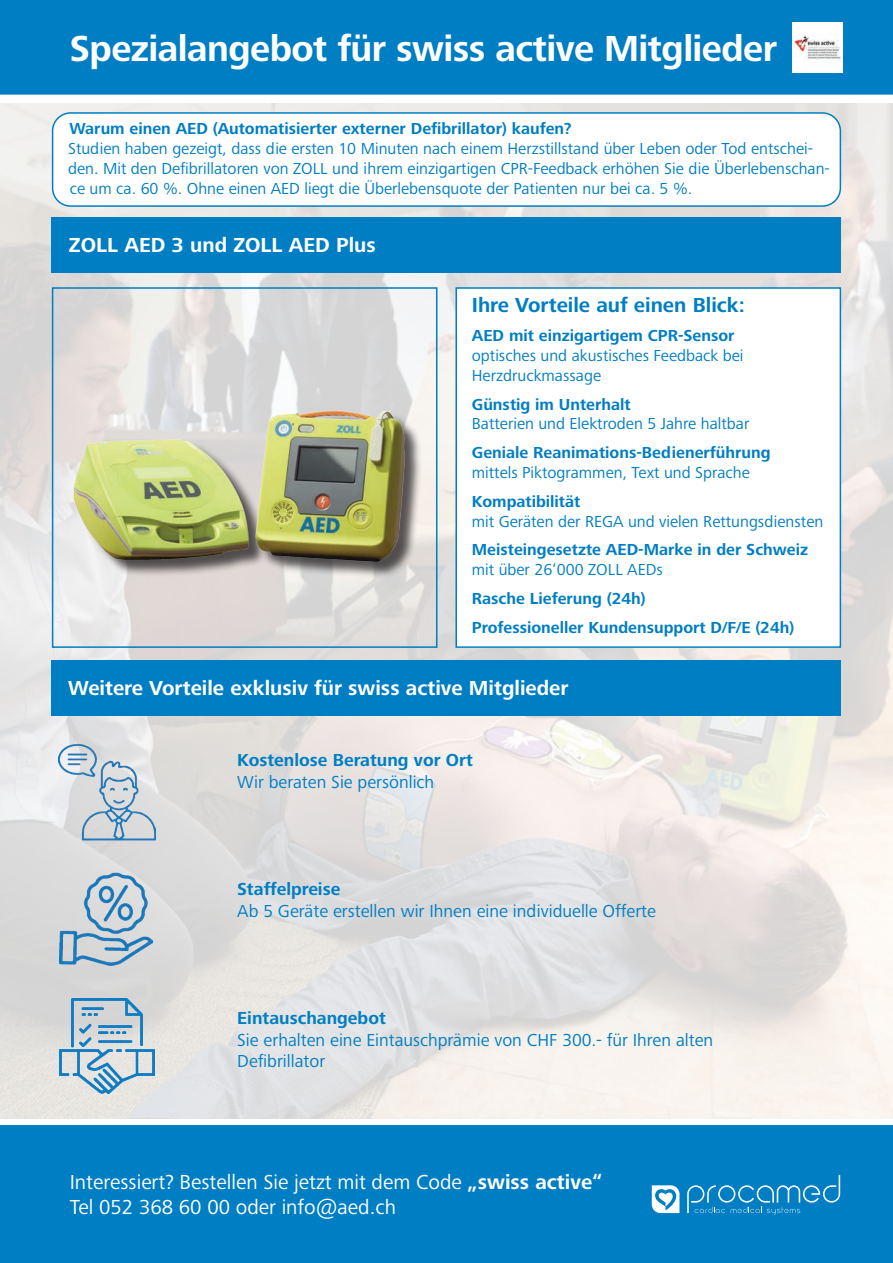
<style>
.page{position:relative;width:893px;height:1263px;background:#fff}
.page>*{position:absolute;margin:0;border:0;box-sizing:border-box;transform-origin:0 0}
.t1{font:700 37.5px "Frutiger Next Pro";letter-spacing:-.015em;color:#fff}
.t2{font:21px/25.2px "Frutiger Next Pro";color:#fff}
.t3{font:700 21px "Frutiger Next Pro";color:#fff}
.t4{font:700 21px "Frutiger Next Pro";color:#007ec3}
.t5{font:18px/21.6px "Frutiger Next Pro";color:#007ec3}
.t6{font:700 18px "Frutiger Next Pro";color:#007ec3}
.t7{font:16.5px/19.8px "Frutiger Next Pro";color:#007ec3}
.t8{font:700 16.5px/28.8px "Frutiger Next Pro";color:#007ec3}
.s1{font-weight:700}
</style>
<div class="page">
<div style="left:1px;top:1125px;width:892px;height:138px;background:#007ec3"></div>
<div style="left:1px;top:1px;width:891px;height:93px;background:#007ec3"></div>
<div style="left:0;top:0;width:893px;height:95px;border:2px solid #007ec3"></div>
<img style="left:0;top:103px;width:893px;height:1015px">
<div style="left:53px;top:113px;width:787px;height:93px;background:#fff;border-radius:18px"></div>
<div style="left:52px;top:112px;width:789px;height:95px;border:2px solid #007ec3;border-radius:18px"></div>
<img style="left:792px;top:22px;width:50px;height:50px">
<div style="left:52px;top:217px;width:789px;height:56px;background:#007ec3"></div>
<div style="left:456px;top:288px;width:384px;height:359px;background:#fff"></div>
<div style="left:455px;top:287px;width:386px;height:361px;border:2px solid #007ec3"></div>
<img style="left:37px;top:325px;width:445px;height:380px">
<div style="left:51px;top:660px;width:789px;height:55px;background:#007ec3"></div>
<img style="left:58px;top:743px;width:98px;height:98px">
<img style="left:60px;top:872px;width:92px;height:93px">
<img style="left:60px;top:998px;width:94px;height:95px">
<svg style="left:687px;top:1175px;width:153px;height:40px"></svg>
<svg style="left:652px;top:1185px;width:27px;height:28px"></svg>
<h1 class="t1" style="left:70px;top:27px;width:709px">Spezialangebot für swiss active Mitglieder</h1>
<p class="t8" style="left:69px;top:114px;width:504px">Warum einen AED (Automatisierter externer Defibrillator) kaufen?</p>
<p class="t7" style="left:68px;top:139px;width:763px">Studien haben gezeigt, dass die ersten 10 Minuten nach einem Herzstillstand über Leben oder Tod entschei&shy;den. Mit den Defibrillatoren von ZOLL und ihrem einzigartigen CPR-Feedback erhöhen Sie die Überlebenschan&shy;ce um ca. 60 %. Ohne einen AED liegt die Überlebensquote der Patienten nur bei ca. 5 %.</p>
<p class="t3" style="left:69px;top:233px;width:309px">ZOLL AED 3 und ZOLL AED Plus</p>
<p class="t4" style="left:472px;top:293px;width:275px">Ihre Vorteile auf einen Blick:</p>
<p class="t8" style="left:472px;top:321px;width:264px">AED mit einzigartigem CPR-Sensor</p>
<p class="t7" style="left:472px;top:346px;width:273px">optisches und akustisches Feedback bei<br>Herzdruckmassage</p>
<p class="t8" style="left:472px;top:390px;width:160px">Günstig im Unterhalt</p>
<p class="t7" style="left:472px;top:414px;width:279px">Batterien und Elektroden 5 Jahre haltbar</p>
<p class="t8" style="left:472px;top:438px;width:300px">Geniale Reanimations-Bedienerführung</p>
<p class="t7" style="left:472px;top:463px;width:279px">mittels Piktogrammen, Text und Sprache</p>
<p class="t8" style="left:472px;top:487px;width:110px">Kompatibilität</p>
<p class="t7" style="left:472px;top:511px;width:353px">mit Geräten der REGA und vielen Rettungsdiensten</p>
<p class="t8" style="left:472px;top:535px;width:338px">Meisteingesetzte AED-Marke in der Schweiz</p>
<p class="t7" style="left:472px;top:560px;width:193px">mit über 26‘000 ZOLL AEDs</p>
<p class="t8" style="left:472px;top:584px;width:324px">Rasche Lieferung (24h)<br>Professioneller Kundensupport D/F/E (24h)</p>
<p class="t3" style="left:68px;top:676px;width:502px">Weitere Vorteile exklusiv für swiss active Mitglieder</p>
<p class="t6" style="left:237px;top:750px;width:237px">Kostenlose Beratung vor Ort</p>
<p class="t5" style="left:237px;top:771px;width:199px">Wir beraten Sie persönlich</p>
<p class="t6" style="left:237px;top:879px;width:105px">Staffelpreise</p>
<p class="t5" style="left:237px;top:900px;width:420px">Ab 5 Geräte erstellen wir Ihnen eine individuelle Offerte</p>
<p class="t6" style="left:237px;top:1008px;width:150px">Eintauschangebot</p>
<p class="t5" style="left:237px;top:1029px;width:477px">Sie erhalten eine Eintauschprämie von CHF 300.- für Ihren alten<br>Defibrillator</p>
<p class="t2" style="left:70px;top:1170px;width:534px">Interessiert? Bestellen Sie jetzt mit dem Code <span class="s1">„swiss active“<br></span>Tel 052 368 60 00 oder info@aed.ch</p>
</div>
